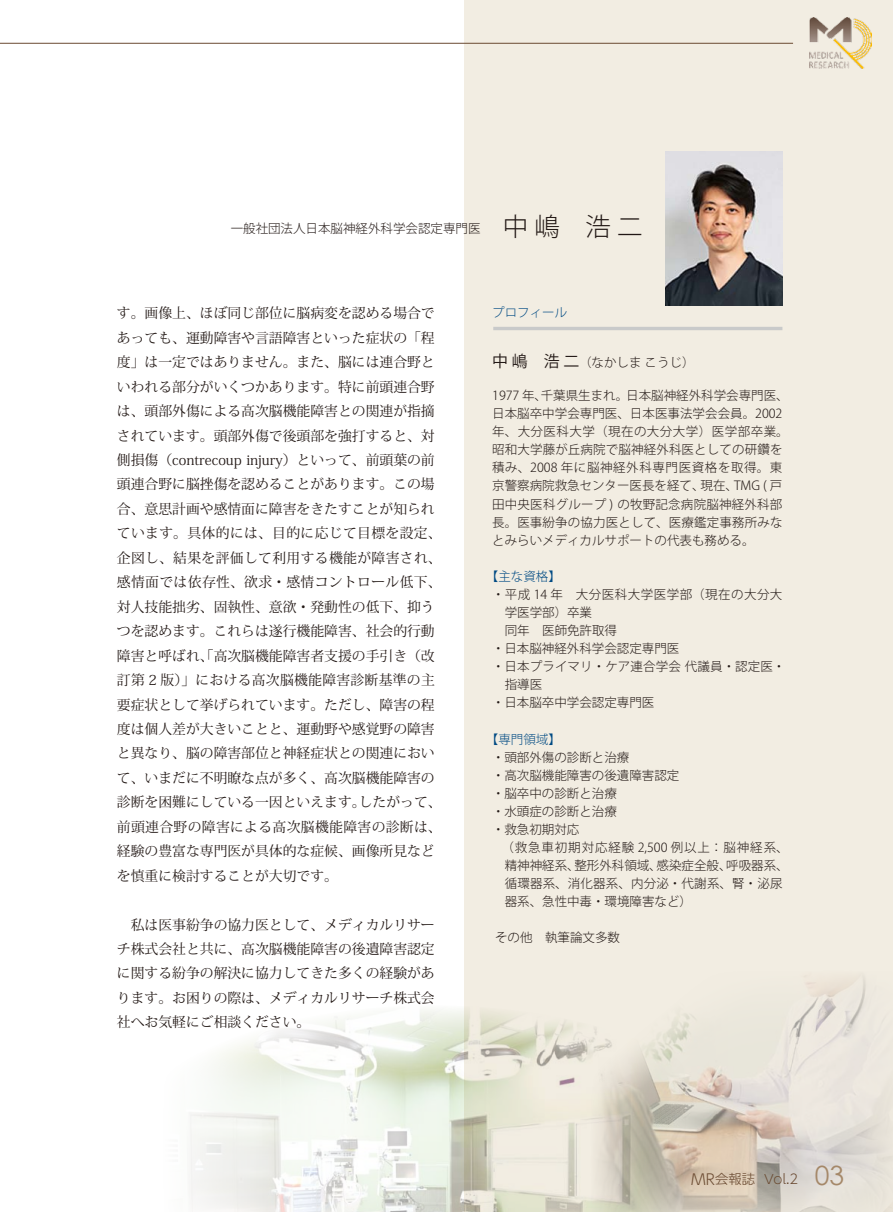
<style>
.page{position:relative;width:893px;height:1212px;background:#fff}
.page>*{position:absolute;margin:0;border:0;box-sizing:border-box;transform-origin:0 0}
.t1{font:13.8px/24.5px "Koz Min Pro";color:#221815}
.t2{font:300 13.35px "UD Shin Go Pro";color:#6a4a31}
.t3{font:300 12.45px/18px "Koz Go Pro";color:#221815}
.t4{font:300 12.45px "Koz Go Pro";letter-spacing:.07em;color:#221815}
.t5{font:300 12.45px "Koz Go Pro";letter-spacing:.04em;color:#221815}
.t6{font:300 12.45px "Koz Go Pro";color:#004a83}
.s1{font-size:25.5px}
.s2{font-weight:400;font-size:15.9px}
.s3{font-size:14.85px}
.s4{font-size:12.75px}
.s5{font-family:"Century Gothic";font-weight:400;font-size:26.55px;color:#a58869}
</style>
<div class="page">
<div style="left:465px;top:0;width:428px;height:1212px;background:#f2ede2"></div>
<img style="left:190px;top:1005px;width:401px;height:207px">
<hr style="left:0;top:43px;width:793px;height:1px;background:#6a4a31">
<img style="left:591px;top:976px;width:302px;height:236px">
<img style="left:665px;top:152px;width:117px;height:153px">
<hr style="left:493px;top:327px;width:289px;height:3px;background:#c9caca">
<img style="left:809px;top:17px;width:63px;height:52px">
<p class="t3" style="left:231px;top:220px;width:413px">一般社団法人日本脳神経外科学会認定専門医 <span class="s1">中 嶋　浩 二</span></p>
<p class="t1" style="left:117px;top:301px;width:326px">す。画像上、ほぼ同じ部位に脳病変を認める場合であっても、運動障害や言語障害といった症状の「程度」は一定ではありません。また、脳には連合野といわれる部分がいくつかあります。特に前頭連合野は、頭部外傷による高次脳機能障害との関連が指摘されています。頭部外傷で後頭部を強打すると、対側損傷（contrecoup injury）といって、前頭葉の前頭連合野に脳挫傷を認めることがあります。この場合、意思計画や感情面に障害をきたすことが知られています。具体的には、目的に応じて目標を設定、企図し、結果を評価して利用する機能が障害され、感情面では依存性、欲求・感情コントロール低下、対人技能拙劣、固執性、意欲・発動性の低下、抑うつを認めます。これらは遂行機能障害、社会的行動障害と呼ばれ、「高次脳機能障害者支援の手引き（改訂第 2 版）」における高次脳機能障害診断基準の主要症状として挙げられています。ただし、障害の程度は個人差が大きいことと、運動野や感覚野の障害と異なり、脳の障害部位と神経症状との関連において、いまだに不明瞭な点が多く、高次脳機能障害の診断を困難にしている一因といえます。したがって、前頭連合野の障害による高次脳機能障害の診断は、経験の豊富な専門医が具体的な症候、画像所見などを慎重に検討することが大切です。</p>
<p class="t1" style="left:117px;top:912px;width:319px;text-align:justify;text-indent:14px">私は医事紛争の協力医として、メディカルリサーチ株式会社と共に、高次脳機能障害の後遺障害認定に関する紛争の解決に協力してきた多くの経験があります。お困りの際は、メディカルリサーチ株式会社へお気軽にご相談ください。</p>
<p class="t6" style="left:492px;top:304px;width:76px">プロフィール</p>
<p class="t3" style="left:492px;top:353px;width:204px"><span class="s2">中嶋　浩二</span> （なかしま こうじ）</p>
<p class="t3" style="left:492px;top:387px;width:298px">1977 年、千葉県生まれ。日本脳神経外科学会専門医、日本脳卒中学会専門医、日本医事法学会会員。2002年、大分医科大学（現在の大分大学）医学部卒業。昭和大学藤が丘病院で脳神経外科医としての研鑽を積み、2008 年に脳神経外科専門医資格を取得。東京警察病院救急センター医長を経て、現在、TMG ( 戸田中央医科グループ ) の牧野記念病院脳神経外科部長。医事紛争の協力医として、医療鑑定事務所みなとみらいメディカルサポートの代表も務める。</p>
<p class="t6" style="left:486px;top:568px;width:76px">【主な資格】</p>
<p class="t5" style="left:492px;top:586px;width:292px">・平成 14 年　大分医科大学医学部（現在の大分大</p>
<p class="t3" style="left:505px;top:603px;width:89px">学医学部）卒業</p>
<p class="t3" style="left:492px;top:622px;width:126px">　同年　医師免許取得</p>
<p class="t3" style="left:492px;top:640px;width:189px">・日本脳神経外科学会認定専門医</p>
<p class="t3" style="left:492px;top:658px;width:295px">・日本プライマリ・ケア連合学会 代議員・認定医・</p>
<p class="t3" style="left:505px;top:676px;width:39px">指導医</p>
<p class="t3" style="left:492px;top:694px;width:164px">・日本脳卒中学会認定専門医</p>
<p class="t6" style="left:486px;top:731px;width:76px">【専門領域】</p>
<p class="t3" style="left:492px;top:748px;width:139px">・頭部外傷の診断と治療</p>
<p class="t3" style="left:492px;top:766px;width:189px">・高次脳機能障害の後遺障害認定</p>
<p class="t3" style="left:492px;top:784px;width:126px">・脳卒中の診断と治療</p>
<p class="t3" style="left:492px;top:802px;width:126px">・水頭症の診断と治療</p>
<p class="t3" style="left:492px;top:820px;width:89px">・救急初期対応</p>
<p class="t4" style="left:495px;top:839px;width:295px">　（救急車初期対応経験 2,500 例以上：脳神経系、</p>
<p class="t3" style="left:505px;top:856px;width:285px">精神神経系、整形外科領域、感染症全般、呼吸器系、</p>
<p class="t3" style="left:505px;top:875px;width:279px">循環器系、消化器系、内分泌・代謝系、腎・泌尿</p>
<p class="t3" style="left:505px;top:893px;width:189px">器系、急性中毒・環境障害など）</p>
<p class="t3" style="left:495px;top:929px;width:126px">その他　執筆論文多数</p>
<p class="t2" style="left:691px;top:1168px;width:154px"><span class="s3">MR</span>会報誌 <span class="s4">V</span>ol.2 <span class="s5">03</span></p>
</div>
